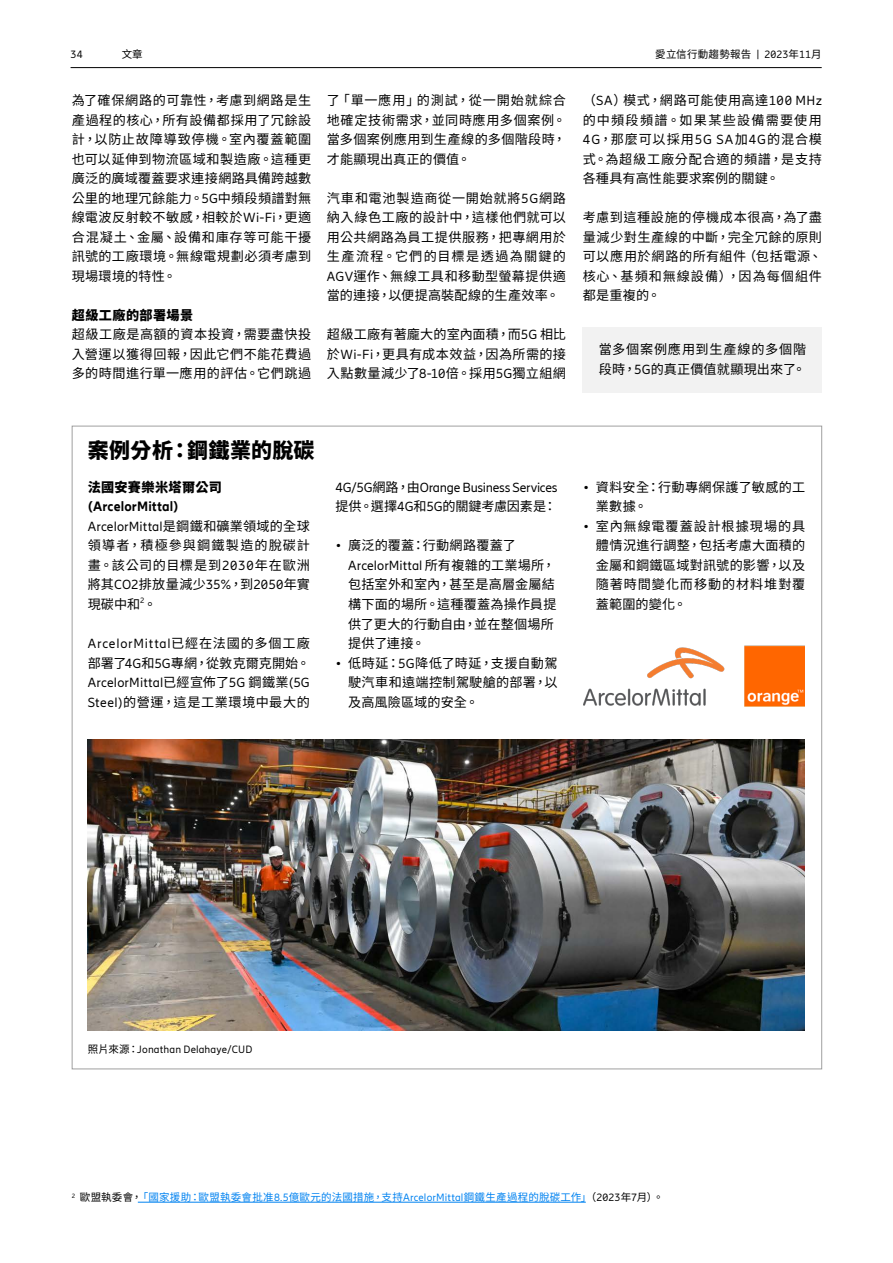
<style>
.page{position:relative;width:893px;height:1263px;background:#fff}
.page>*{position:absolute;margin:0;border:0;box-sizing:border-box;transform-origin:0 0}
.Intro_sub_BLACK{font:900 21px "Noto Sans CJ Ktc";letter-spacing:.02em;color:#000}
.Body_copy_BLACK{font:13.2px/19.5px "Noto Sans CJ Ktc";letter-spacing:.025em;color:#000;text-align:justify}
.Body_copy_indent_BLA{font:13.2px/19.5px "Noto Sans CJ Ktc";letter-spacing:.025em;color:#000;text-align:justify}
.Intro_sub_BLACK-2{font:13.2px/19.5px "Noto Sans CJ Ktc";letter-spacing:.07em;color:#000;text-align:justify}
.Body_copy_indent_BLA-2{font:13.2px/19.5px "Ericsson Hilda";letter-spacing:-.015em;color:#000}
.Body_sub_BLACK{font:800 13.2px/19.5px "Ericsson Hilda";letter-spacing:.01em;color:#000}
.Body_sub_BLACK-2{font:900 13.2px "Noto Sans CJ Ktc";letter-spacing:.035em;color:#000}
.Footnote_BLACK{font:10.5px "Noto Sans CJ Ktc";letter-spacing:.025em;color:#0082f0}
.Footnote_BLACK-2{font:10.5px "Ericsson Hilda";letter-spacing:.015em;color:#000}
.t1{font:10.5px "Noto Sans CJ Ktc";letter-spacing:.025em;color:#000}
.Intro_sub_BLACK-3{font:7.65px "Ericsson Hilda";color:#000}
.s1{font-family:"Ericsson Hilda"}
.s2{font-family:"Noto Sans CJ Ktc";font-weight:900}
.s3{font-family:"Noto Sans CJ Ktc"}
.s4{color:#000}
.s5{font-family:"Ericsson Hilda";color:#000}
</style>
<div class="page">
<hr style="left:71px;top:67px;width:751px;height:1px;background:#000">
<img style="left:88px;top:739px;width:717px;height:291px">
<img style="left:745px;top:646px;width:60px;height:60px">
<img style="left:583px;top:647px;width:141px;height:59px">
<div style="left:583px;top:327px;width:239px;height:66px;background:#f2f2f2"></div>
<hr style="left:138px;top:1202px;width:448px;height:1px;background:#0082f0">
<p class="t1" style="left:122px;top:48px;width:22px">文章</p>
<p class="Footnote_BLACK-2" style="left:71px;top:48px;width:14px">34</p>
<p class="t1" style="left:655px;top:48px;width:168px">愛立信行動趨勢報告 <span class="s1">| 2023</span>年<span class="s1">11</span>月</p>
<p class="Body_copy_BLACK" style="left:583px;top:91px;width:241px">（<span class="s1">SA</span>）模式，網路可能使用高達<span class="s1">100 MHz</span>的中頻段頻譜。如果某些設備需要使用<span class="s1">4G</span>，那麼可以採用<span class="s1">5G SA</span>加<span class="s1">4G</span>的混合模式。為超級工廠分配合適的頻譜，是支持各種具有高性能要求案例的關鍵。</p>
<p class="Body_copy_BLACK" style="left:583px;top:208px;width:241px">考慮到這種設施的停機成本很高，為了盡量減少對生產線的中斷，完全冗餘的原則可以應用於網路的所有組件（包括電源、核心、基頻和無線設備），因為每個組件都是重複的。</p>
<p class="Body_copy_BLACK" style="left:327px;top:91px;width:241px">了「單一應用」的測試，從一開始就綜合地確定技術需求，並同時應用多個案例。當多個案例應用到生產線的多個階段時，才能顯現出真正的價值。</p>
<p class="Body_copy_BLACK" style="left:327px;top:188px;width:241px">汽車和電池製造商從一開始就將<span class="s1">5G</span>網路納入綠色工廠的設計中，這樣他們就可以用公共網路為員工提供服務，把專網用於生產流程。它們的目標是透過為關鍵的<span class="s1">AGV</span>運作、無線工具和移動型螢幕提供適當的連接，以便提高裝配線的生產效率。</p>
<p class="Body_copy_BLACK" style="left:327px;top:325px;width:241px">超級工廠有著龐大的室內面積，而<span class="s1">5G</span> 相比於<span class="s1">Wi-Fi</span>，更具有成本效益，因為所需的接入點數量減少了<span class="s1">8-10</span>倍。採用<span class="s1">5G</span>獨立組網</p>
<p class="Body_copy_BLACK" style="left:72px;top:91px;width:241px">為了確保網路的可靠性，考慮到網路是生產過程的核心，所有設備都採用了冗餘設計，以防止故障導致停機。室內覆蓋範圍也可以延伸到物流區域和製造廠。這種更廣泛的廣域覆蓋要求連接網路具備跨越數公里的地理冗餘能力。<span class="s1">5G</span>中頻段頻譜對無線電波反射較不敏感，相較於<span class="s1">Wi-Fi</span>，更適合混凝土、金屬、設備和庫存等可能干擾訊號的工廠環境。無線電規劃必須考慮到現場環境的特性。</p>
<p class="Body_sub_BLACK-2" style="left:72px;top:307px;width:123px">超級工廠的部署場景</p>
<p class="Body_copy_BLACK" style="left:72px;top:325px;width:241px">超級工廠是高額的資本投資，需要盡快投入營運以獲得回報，因此它們不能花費過多的時間進行單一應用的評估。它們跳過</p>
<p class="Body_copy_BLACK" style="left:599px;top:340px;width:209px">當多個案例應用到生產線的多個階段時，<span class="s1">5G</span>的真正價值就顯現出來了。</p>
<p class="Intro_sub_BLACK" style="left:88px;top:438px;width:228px">案例分析：鋼鐵業的脫碳</p>
<p class="Body_sub_BLACK" style="left:88px;top:478px;width:136px"><span class="s2">法國安賽樂米塔爾公司</span>(ArcelorMittal)</p>
<p class="Intro_sub_BLACK-2" style="left:88px;top:517px;width:224px"><span class="s1">ArcelorMittal</span>是鋼鐵和礦業領域的全球領導者，積極參與鋼鐵製造的脫碳計畫。該公司的目標是到<span class="s1">2030</span>年在歐洲將其<span class="s1">CO2</span>排放量減少<span class="s1">35%</span>，到<span class="s1">2050</span>年實現碳中和。</p>
<p class="Intro_sub_BLACK-3" style="left:140px;top:595px;width:6px">2</p>
<p class="Body_copy_indent_BLA" style="left:88px;top:634px;width:224px"><span class="s1">ArcelorMittal</span>已經在法國的多個工廠部署了<span class="s1">4G</span>和<span class="s1">5G</span>專網，從敦克爾克開始。<span class="s1">ArcelorMittal</span>已經宣佈了<span class="s1">5G</span> 鋼鐵業<span class="s1">(5G Steel)</span>的營運，這是工業環境中最大的</p>
<p class="Body_copy_indent_BLA-2" style="left:335px;top:478px;width:224px">4G/5G<span class="s3">網路，由</span>Orange Business Services<span class="s3">提供。選擇</span>4G<span class="s3">和</span>5G<span class="s3">的關鍵考慮因素是：</span></p>
<p class="Body_copy_BLACK" style="left:348px;top:536px;width:210px;text-align:left;text-indent:-13px"><span class="s1">•</span> 廣泛的覆蓋：行動網路覆蓋了<br><span class="s1">ArcelorMittal</span> 所有複雜的工業場所，包括室外和室內，甚至是高層金屬結構下面的場所。這種覆蓋為操作員提供了更大的行動自由，並在整個場所提供了連接。</p>
<p class="Body_copy_BLACK" style="left:348px;top:653px;width:211px;text-indent:-13px"><span class="s1">•</span> 低時延：<span class="s1">5G</span>降低了時延，支援自動駕駛汽車和遠端控制駕駛艙的部署，以及高風險區域的安全。</p>
<p class="Body_copy_BLACK" style="left:596px;top:478px;width:211px;text-indent:-13px"><span class="s1">•</span> 資料安全：行動專網保護了敏感的工業數據。</p>
<p class="Body_copy_BLACK" style="left:596px;top:517px;width:211px;text-indent:-13px"><span class="s1">•</span> 室內無線電覆蓋設計根據現場的具體情況進行調整，包括考慮大面積的金屬和鋼鐵區域對訊號的影響，以及隨著時間變化而移動的材料堆對覆蓋範圍的變化。</p>
<p class="Footnote_BLACK-2" style="left:88px;top:1043px;width:166px"><span class="s3">照片來源：</span>Jonathan Delahaye/CUD</p>
<p class="Footnote_BLACK" style="left:72px;top:1191px;width:593px"><sup>2</sup> <span class="s4">歐盟執委會，</span>「國家援助：歐盟執委會批准<span class="s1">8.5</span>億歐元的法國措施，支持<span class="s1">ArcelorMittal</span>鋼鐵生產過程的脫碳工作」<span class="s4">（</span><span class="s5">2023</span><span class="s4">年</span><span class="s5">7</span><span class="s4">月）。</span></p>
</div>
